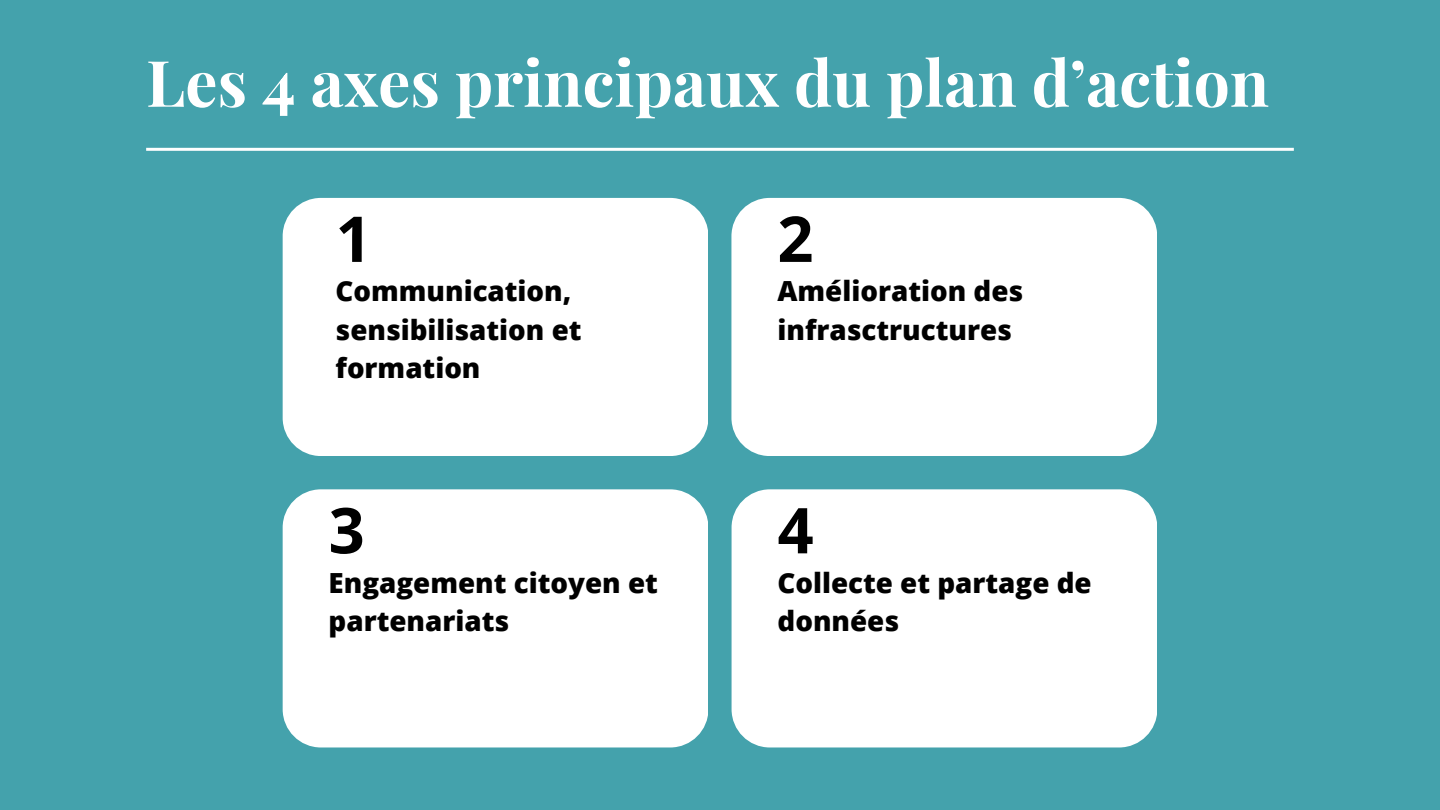
<style>
.page{position:relative;width:1440px;height:810px;background:#44a2ac}
.page>*{position:absolute;margin:0;border:0;box-sizing:border-box;transform-origin:0 0}
.t1{font:700 64px "Playfair Display";color:#fff}
.t2{font:700 63.2px "Open Sans";color:#000}
.t3{font:800 27.7px/38.5px "Open Sans";color:#000}
</style>
<div class="page">
<hr style="left:146px;top:148px;width:1148px;height:3px;background:#fff">
<div style="left:731px;top:198px;width:426px;height:258px;background:#fff;border-radius:38px"></div>
<div style="left:283px;top:198px;width:425px;height:258px;background:#fff;border-radius:38px"></div>
<div style="left:283px;top:489px;width:425px;height:258px;background:#fff;border-radius:38px"></div>
<div style="left:732px;top:489px;width:425px;height:258px;background:#fff;border-radius:38px"></div>
<h1 class="t1" style="left:146px;top:38px;width:1125px">Les 4 axes principaux du plan d’action</h1>
<p class="t2" style="left:336px;top:194px;width:38px">1</p>
<p class="t2" style="left:777px;top:194px;width:38px">2</p>
<p class="t3" style="left:336px;top:271px;width:247px">Communication, sensibilisation et formation</p>
<p class="t3" style="left:777px;top:271px;width:247px">Amélioration des infrasctructures</p>
<p class="t2" style="left:329px;top:486px;width:38px">3</p>
<p class="t2" style="left:778px;top:486px;width:38px">4</p>
<p class="t3" style="left:329px;top:563px;width:331px">Engagement citoyen et partenariats</p>
<p class="t3" style="left:778px;top:563px;width:316px">Collecte et partage de données</p>
</div>
